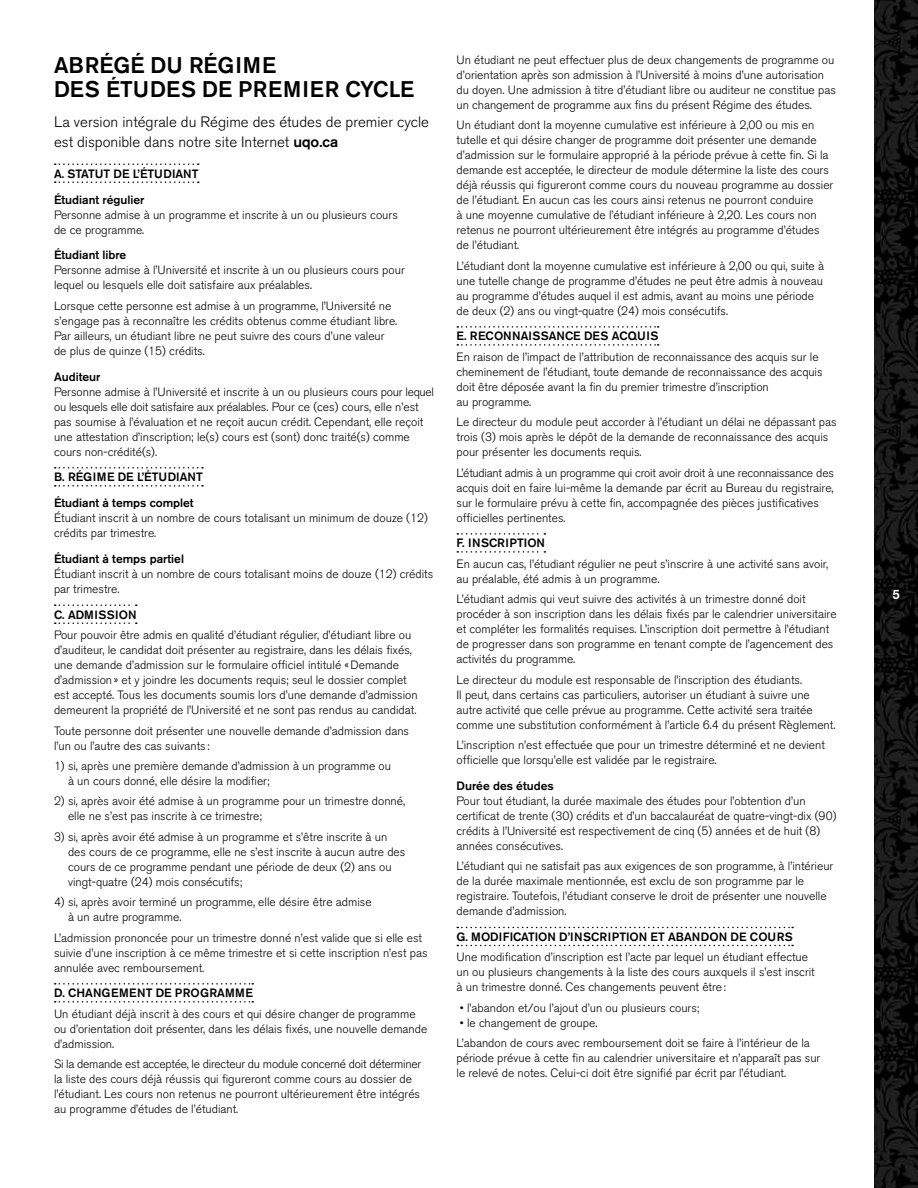
<style>
.page{position:relative;width:918px;height:1188px;background:#fff}
.page>*{position:absolute;margin:0;border:0;box-sizing:border-box;transform-origin:0 0}
.t1{font:500 22.5px/24px "Akzidenz Grotesk BE";color:#000}
.t2{font:300 15px/19.5px "Akzidenz Grotesk BE";color:#000}
.t3{font:500 13.5px "Akzidenz Grotesk BE";color:#fff}
.t4{font:300 12px/15px "Akzidenz Grotesk BE";color:#000}
.t5{font:500 12px/25.8px "Akzidenz Grotesk BE";color:#000}
.s1{font-weight:500}
</style>
<div class="page">
<img style="left:874px;top:0;width:44px;height:1188px">
<svg style="left:457px;top:326px;width:202px;height:2px"></svg>
<svg style="left:457px;top:533px;width:88px;height:2px"></svg>
<svg style="left:457px;top:927px;width:336px;height:1px"></svg>
<svg style="left:457px;top:344px;width:202px;height:2px"></svg>
<svg style="left:457px;top:551px;width:88px;height:2px"></svg>
<svg style="left:457px;top:945px;width:336px;height:1px"></svg>
<svg style="left:55px;top:163px;width:144px;height:2px"></svg>
<svg style="left:55px;top:467px;width:148px;height:2px"></svg>
<svg style="left:55px;top:604px;width:82px;height:2px"></svg>
<svg style="left:55px;top:983px;width:198px;height:2px"></svg>
<svg style="left:55px;top:181px;width:144px;height:2px"></svg>
<svg style="left:55px;top:485px;width:148px;height:2px"></svg>
<svg style="left:55px;top:622px;width:82px;height:2px"></svg>
<svg style="left:55px;top:1001px;width:198px;height:2px"></svg>
<h1 class="t1" style="left:54px;top:53px;width:362px">ABRÉGÉ DU RÉGIME<br>DES ÉTUDES DE PREMIER CYCLE</h1>
<p class="t2" style="left:54px;top:112px;width:377px">La version intégrale du Régime des études de premier cycle est disponible dans notre site Internet <span class="s1">uqo.ca</span></p>
<p class="t5" style="left:54px;top:161px;width:146px">A. STATUT DE L’ÉTUDIANT<br>Étudiant régulier</p>
<p class="t4" style="left:54px;top:207px;width:345px">Personne admise à un programme et inscrite à un ou plusieurs cours de ce programme.</p>
<p class="t5" style="left:54px;top:242px;width:74px">Étudiant libre</p>
<p class="t4" style="left:54px;top:263px;width:352px">Personne admise à l’Université et inscrite à un ou plusieurs cours pour lequel ou lesquels elle doit satisfaire aux préalables.</p>
<p class="t4" style="left:54px;top:298px;width:345px">Lorsque cette personne est admise à un programme, l’Université ne s’engage pas à reconnaître les crédits obtenus comme étudiant libre.<br>Par ailleurs, un étudiant libre ne peut suivre des cours d’une valeur de plus de quinze (15) crédits.</p>
<p class="t5" style="left:54px;top:363px;width:48px">Auditeur</p>
<p class="t4" style="left:54px;top:384px;width:381px">Personne admise à l’Université et inscrite à un ou plusieurs cours pour lequel ou lesquels elle doit satisfaire aux préalables. Pour ce (ces) cours, elle n’est pas soumise à l’évaluation et ne reçoit aucun crédit. Cependant, elle reçoit une attestation d’inscription; le(s) cours est (sont) donc traité(s) comme cours non-crédité(s).</p>
<p class="t5" style="left:54px;top:464px;width:150px">B. RÉGIME DE L’ÉTUDIANT<br>Étudiant à temps complet</p>
<p class="t4" style="left:54px;top:511px;width:375px">Étudiant inscrit à un nombre de cours totalisant un minimum de douze (12) crédits par trimestre.</p>
<p class="t5" style="left:54px;top:546px;width:132px">Étudiant à temps partiel</p>
<p class="t4" style="left:54px;top:567px;width:381px">Étudiant inscrit à un nombre de cours totalisant moins de douze (12) crédits par trimestre.</p>
<p class="t5" style="left:54px;top:602px;width:84px">C. ADMISSION</p>
<p class="t4" style="left:54px;top:628px;width:365px">Pour pouvoir être admis en qualité d’étudiant régulier, d’étudiant libre ou d’auditeur, le candidat doit présenter au registraire, dans les délais fixés, une demande d’admission sur le formulaire officiel intitulé «Demande d’admission» et y joindre les documents requis; seul le dossier complet est accepté. Tous les documents soumis lors d’une demande d’admission demeurent la propriété de l’Université et ne sont pas rendus au candidat.</p>
<p class="t4" style="left:54px;top:723px;width:357px">Toute personne doit présenter une nouvelle demande d’admission dans l’un ou l’autre des cas suivants :</p>
<p class="t4" style="left:68px;top:759px;width:325px;text-indent:-14px">1) si, après une première demande d’admission à un programme ou à un cours donné, elle désire la modifier;</p>
<p class="t4" style="left:68px;top:794px;width:339px;text-indent:-14px">2) si, après avoir été admise à un programme pour un trimestre donné, elle ne s’est pas inscrite à ce trimestre;</p>
<p class="t4" style="left:68px;top:829px;width:339px;text-indent:-14px">3) si, après avoir été admise à un programme et s’être inscrite à un des cours de ce programme, elle ne s’est inscrite à aucun autre des cours de ce programme pendant une période de deux (2) ans ou vingt-quatre (24) mois consécutifs;</p>
<p class="t4" style="left:68px;top:895px;width:305px;text-indent:-14px">4) si, après avoir terminé un programme, elle désire être admise à un autre programme.</p>
<p class="t4" style="left:54px;top:930px;width:375px">L’admission prononcée pour un trimestre donné n’est valide que si elle est suivie d’une inscription à ce même trimestre et si cette inscription n’est pas annulée avec remboursement.</p>
<p class="t5" style="left:54px;top:980px;width:201px">D. CHANGEMENT DE PROGRAMME</p>
<p class="t4" style="left:54px;top:1006px;width:375px">Un étudiant déjà inscrit à des cours et qui désire changer de programme ou d’orientation doit présenter, dans les délais fixés, une nouvelle demande d’admission.</p>
<p class="t4" style="left:54px;top:1057px;width:369px">Si la demande est acceptée, le directeur du module concerné doit déterminer la liste des cours déjà réussis qui figureront comme cours au dossier de l’étudiant. Les cours non retenus ne pourront ultérieurement être intégrés au programme d’études de l’étudiant.</p>
<p class="t4" style="left:457px;top:52px;width:381px">Un étudiant ne peut effectuer plus de deux changements de programme ou d’orientation après son admission à l’Université à moins d’une autorisation du doyen. Une admission à titre d’étudiant libre ou auditeur ne constitue pas un changement de programme aux fins du présent Régime des études.</p>
<p class="t4" style="left:457px;top:118px;width:378px">Un étudiant dont la moyenne cumulative est inférieure à 2,00 ou mis en tutelle et qui désire changer de programme doit présenter une demande d’admission sur le formulaire approprié à la période prévue à cette fin. Si la demande est acceptée, le directeur de module détermine la liste des cours déjà réussis qui figureront comme cours du nouveau programme au dossier de l’étudiant. En aucun cas les cours ainsi retenus ne pourront conduire<br>à une moyenne cumulative de l’étudiant inférieure à 2,20. Les cours non retenus ne pourront ultérieurement être intégrés au programme d’études de l’étudiant.</p>
<p class="t4" style="left:457px;top:258px;width:369px">L’étudiant dont la moyenne cumulative est inférieure à 2,00 ou qui, suite à une tutelle change de programme d’études ne peut être admis à nouveau au programme d’études auquel il est admis, avant au moins une période de deux (2) ans ou vingt-quatre (24) mois consécutifs.</p>
<p class="t5" style="left:457px;top:323px;width:203px">E. RECONNAISSANCE DES ACQUIS</p>
<p class="t4" style="left:457px;top:349px;width:368px">En raison de l’impact de l’attribution de reconnaissance des acquis sur le cheminement de l’étudiant, toute demande de reconnaissance des acquis doit être déposée avant la fin du premier trimestre d’inscription<br>au programme.</p>
<p class="t4" style="left:457px;top:415px;width:382px">Le directeur du module peut accorder à l’étudiant un délai ne dépassant pas trois (3) mois après le dépôt de la demande de reconnaissance des acquis pour présenter les documents requis.</p>
<p class="t4" style="left:457px;top:465px;width:379px">L’étudiant admis à un programme qui croit avoir droit à une reconnaissance des acquis doit en faire lui-même la demande par écrit au Bureau du registraire, sur le formulaire prévu à cette fin, accompagnée des pièces justificatives officielles pertinentes.</p>
<p class="t5" style="left:457px;top:530px;width:90px">F. INSCRIPTION</p>
<p class="t4" style="left:457px;top:556px;width:373px">En aucun cas, l’étudiant régulier ne peut s’inscrire à une activité sans avoir, au préalable, été admis à un programme.</p>
<p class="t4" style="left:457px;top:592px;width:382px">L’étudiant admis qui veut suivre des activités à un trimestre donné doit procéder à son inscription dans les délais fixés par le calendrier universitaire et compléter les formalités requises. L’inscription doit permettre à l’étudiant de progresser dans son programme en tenant compte de l’agencement des activités du programme.</p>
<p class="t4" style="left:457px;top:672px;width:380px">Le directeur du module est responsable de l’inscription des étudiants.<br>Il peut, dans certains cas particuliers, autoriser un étudiant à suivre une autre activité que celle prévue au programme. Cette activité sera traitée comme une substitution conformément à l’article 6.4 du présent Règlement.</p>
<p class="t4" style="left:457px;top:738px;width:370px">L’inscription n’est effectuée que pour un trimestre déterminé et ne devient officielle que lorsqu’elle est validée par le registraire.</p>
<p class="t5" style="left:457px;top:773px;width:99px">Durée des études</p>
<p class="t4" style="left:457px;top:793px;width:382px">Pour tout étudiant, la durée maximale des études pour l’obtention d’un certificat de trente (30) crédits et d’un baccalauréat de quatre-vingt-dix (90) crédits à l’Université est respectivement de cinq (5) années et de huit (8) années consécutives.</p>
<p class="t4" style="left:457px;top:859px;width:378px">L’étudiant qui ne satisfait pas aux exigences de son programme, à l’intérieur de la durée maximale mentionnée, est exclu de son programme par le registraire. Toutefois, l’étudiant conserve le droit de présenter une nouvelle demande d’admission.</p>
<p class="t5" style="left:457px;top:924px;width:338px">G. MODIFICATION D’INSCRIPTION ET ABANDON DE COURS</p>
<p class="t4" style="left:457px;top:950px;width:360px">Une modification d’inscription est l’acte par lequel un étudiant effectue un ou plusieurs changements à la liste des cours auxquels il s’est inscrit à un trimestre donné. Ces changements peuvent être:</p>
<p class="t4" style="left:460px;top:1000px;width:241px">• l’abandon et/ou l’ajout d’un ou plusieurs cours;</p>
<p class="t4" style="left:457px;top:1013px;width:355px;line-height:20.4px">• le changement de groupe.<br>L’abandon de cours avec remboursement doit se faire à l’intérieur de la</p>
<p class="t4" style="left:457px;top:1051px;width:365px">période prévue à cette fin au calendrier universitaire et n’apparaît pas sur le relevé de notes. Celui-ci doit être signifié par écrit par l’étudiant.</p>
<p class="t3" style="left:892px;top:586px;width:9px">5</p>
</div>
